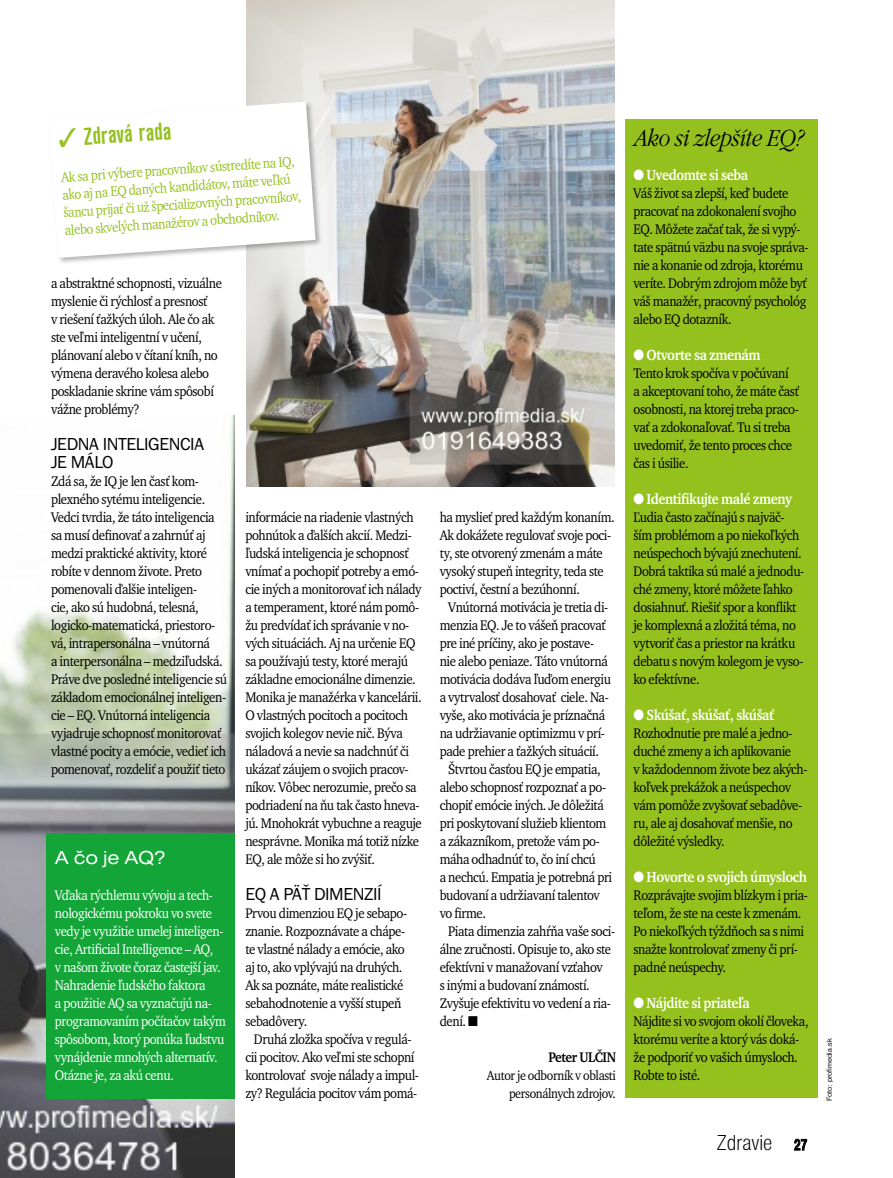
<style>
.page{position:relative;width:893px;height:1178px;background:#fff}
.page>*{position:absolute;margin:0;border:0;box-sizing:border-box;transform-origin:0 0}
.t1{font:25.5px "Nimbus San DCE Bol Con";color:#95c11f}
.t2{font:italic 300 24px "Garamond Itc TCE";letter-spacing:-.03em;color:#000;scale:.9 1}
.t3{font:22.5px "Nimbus San DCE Lig Con";color:#000}
.t4{font:expanded 19.5px "Nimbus San DCE";color:#fff}
.t5{font:18px/18px "Franklin Got Itc TCE Boo";letter-spacing:-.025em;color:#000}
.t6{font:700 15px "Charter Itc TCE";letter-spacing:-.03em;color:#fff;scale:.9 1}
.t7{font:14.25px/18px "Charter Itc TCE";letter-spacing:-.03em;color:#000;scale:.9 1}
.t8{font:14.25px/18px "Charter Itc TCE";letter-spacing:-.03em;color:#fff;scale:.9 1}
.t9{font:14.25px/17.7px "Charter Itc TCE";color:#95c11f;scale:.9 1}
.t10{font:700 14.25px "Charter Itc TCE";letter-spacing:-.03em;color:#000;scale:.9 1}
.t11{font:13.5px/18px "Charter Itc TCE";letter-spacing:-.03em;color:#000;text-align:right;scale:.9 1}
.t12{font:7.5px "Nimbus San DCE";color:#000;scale:1.05 1}
.s1{font-family:"Nimbus San DCE";font-weight:700;font-size:16.5px}
</style>
<div class="page">
<svg style="left:794px;top:1139px;width:13px;height:11px"></svg>
<img style="left:0;top:415px;width:235px;height:763px">
<div style="left:625px;top:120px;width:192px;height:978px;background:#95c11f"></div>
<img style="left:0;top:923px;width:32px;height:141px">
<div style="left:46px;top:833px;width:189px;height:265px;background:#13a538"></div>
<img style="left:247px;top:0;width:368px;height:486px">
<div style="left:47px;top:100px;width:276px;height:165px;background:#000;opacity:.3"></div>
<svg style="left:49px;top:102px;width:267px;height:156px"></svg>
<h1 class="t1" style="left:57px;top:125px;width:115px;rotate:-4deg">✓ Zdravá rada</h1>
<p class="t9" style="left:60px;top:168px;width:266px;rotate:-4deg">Ak sa pri výbere pracovníkov sústredíte na IQ, ako aj na EQ daných kandidátov, máte veľkú šancu prijať či už špecializovných pracovníkov, alebo skvelých manažérov a obchodníkov.</p>
<p class="t7" style="left:51px;top:274px;width:191px">a abstraktné schopnosti, vizuálne myslenie či rýchlosť a presnosť<br>v riešení ťažkých úloh. Ale čo ak ste veľmi inteligentní v učení, plánovaní alebo v čítaní kníh, no výmena deravého kolesa alebo poskladanie skrine vám spôsobí vážne problémy?</p>
<p class="t5" style="left:51px;top:435px;width:155px">JEDNA INTELIGENCIA<br>JE MÁLO</p>
<p class="t7" style="left:51px;top:472px;width:197px">Zdá sa, že IQ je len časť kom&shy;plexného sytému inteligencie.<br>Vedci tvrdia, že táto inteligencia sa musí definovať a zahrnúť aj medzi praktické aktivity, ktoré robíte v dennom živote. Preto pomenovali ďalšie inteligen-<br>cie, ako sú hudobná, telesná, logicko-matematická, priestoro&shy;vá, intrapersonálna – vnútorná<br>a interpersonálna – medziľudská.<br>Práve dve posledné inteligencie sú základom emocionálnej inteligen&shy;cie – EQ. Vnútorná inteligencia vyjadruje schopnosť monitorovať vlastné pocity a emócie, vedieť ich pomenovať, rozdeliť a použiť tieto</p>
<h3 class="t4" style="left:55px;top:847px;width:112px">A čo je AQ?</h3>
<p class="t8" style="left:55px;top:886px;width:192px">Vďaka rýchlemu vývoju a tech&shy;nologickému pokroku vo svete vedy je využitie umelej inteligen&shy;cie, Artificial Intelligence – AQ,<br>v našom živote čoraz častejší jav.<br>Nahradenie ľudského faktora<br>a použitie AQ sa vyznačujú na&shy;programovaním počítačov takým spôsobom, ktorý ponúka ľudstvu vynájdenie mnohých alternatív.<br>Otázne je, za akú cenu.</p>
<p class="t7" style="left:245px;top:508px;width:197px">informácie na riadenie vlastných pohnútok a ďalších akcií. Medzi&shy;ľudská inteligencia je schopnosť vnímať a pochopiť potreby a emó&shy;cie iných a monitorovať ich nálady a temperament, ktoré nám pomô&shy;žu predvídať ich správanie v no&shy;vých situáciách. Aj na určenie EQ sa používajú testy, ktoré merajú základne emocionálne dimenzie.<br>Monika je manažérka v kancelárii.<br>O vlastných pocitoch a pocitoch svojich kolegov nevie nič. Býva náladová a nevie sa nadchnúť či ukázať záujem o svojich pracov&shy;níkov. Vôbec nerozumie, prečo sa podriadení na ňu tak často hneva&shy;jú. Mnohokrát vybuchne a reaguje nesprávne. Monika má totiž nízke<br>EQ, ale môže si ho zvýšiť.</p>
<p class="t5" style="left:245px;top:885px;width:138px">EQ A PÄŤ DIMENZIÍ</p>
<p class="t7" style="left:245px;top:904px;width:181px">Prvou dimenziou EQ je sebapo-</p>
<p class="t7" style="left:245px;top:922px;width:179px">znanie. Rozpoznávate a chápe-</p>
<p class="t7" style="left:245px;top:940px;width:179px">te vlastné nálady a emócie, ako</p>
<p class="t7" style="left:245px;top:958px;width:176px">aj to, ako vplývajú na druhých.</p>
<p class="t7" style="left:245px;top:976px;width:177px">Ak sa poznáte, máte realistické</p>
<p class="t7" style="left:245px;top:994px;width:175px">sebahodnotenie a vyšší stupeň</p>
<p class="t7" style="left:245px;top:1012px;width:70px">sebadôvery.</p>
<p class="t7" style="left:254px;top:1030px;width:177px">Druhá zložka spočíva v regulá-</p>
<p class="t7" style="left:245px;top:1048px;width:190px">cii pocitov. Ako veľmi ste schopní</p>
<p class="t7" style="left:245px;top:1066px;width:194px">kontrolovať svoje nálady a impul-</p>
<p class="t7" style="left:245px;top:1084px;width:193px">zy? Regulácia pocitov vám pomá-</p>
<p class="t7" style="left:440px;top:508px;width:196px">ha myslieť pred každým konaním.</p>
<p class="t7" style="left:440px;top:526px;width:192px">Ak dokážete regulovať svoje poci-</p>
<p class="t7" style="left:440px;top:544px;width:183px">ty, ste otvorený zmenám a máte</p>
<p class="t7" style="left:440px;top:562px;width:184px">vysoký stupeň integrity, teda ste</p>
<p class="t7" style="left:440px;top:580px;width:157px">poctiví, čestní a bezúhonní.</p>
<p class="t7" style="left:448px;top:598px;width:179px">Vnútorná motivácia je tretia di-</p>
<p class="t7" style="left:440px;top:616px;width:186px">menzia EQ. Je to vášeň pracovať</p>
<p class="t7" style="left:440px;top:634px;width:173px">pre iné príčiny, ako je postave-</p>
<p class="t7" style="left:440px;top:652px;width:188px">nie alebo peniaze. Táto vnútorná</p>
<p class="t7" style="left:440px;top:670px;width:192px">motivácia dodáva ľuďom energiu</p>
<p class="t7" style="left:440px;top:688px;width:189px">a vytrvalosť dosahovať ciele. Na-</p>
<p class="t7" style="left:440px;top:706px;width:185px">vyše, ako motivácia je príznačná</p>
<p class="t7" style="left:440px;top:724px;width:185px">na udržiavanie optimizmu v prí-</p>
<p class="t7" style="left:440px;top:742px;width:179px">pade prehier a ťažkých situácií.</p>
<p class="t7" style="left:448px;top:760px;width:171px">Štvrtou časťou EQ je empatia,</p>
<p class="t7" style="left:440px;top:778px;width:186px">alebo schopnosť rozpoznať a po-</p>
<p class="t7" style="left:440px;top:796px;width:184px">chopiť emócie iných. Je dôležitá</p>
<p class="t7" style="left:440px;top:814px;width:187px">pri poskytovaní služieb klientom</p>
<p class="t7" style="left:440px;top:832px;width:180px">a zákazníkom, pretože vám po-</p>
<p class="t7" style="left:440px;top:850px;width:175px">máha odhadnúť to, čo iní chcú</p>
<p class="t7" style="left:440px;top:868px;width:193px">a nechcú. Empatia je potrebná pri</p>
<p class="t7" style="left:440px;top:886px;width:179px">budovaní a udržiavaní talentov</p>
<p class="t7" style="left:440px;top:904px;width:53px">vo firme.</p>
<p class="t7" style="left:448px;top:922px;width:187px">Piata dimenzia zahŕňa vaše soci-</p>
<p class="t7" style="left:440px;top:940px;width:192px">álne zručnosti. Opisuje to, ako ste</p>
<p class="t7" style="left:440px;top:958px;width:183px">efektívni v manažovaní vzťahov</p>
<p class="t7" style="left:440px;top:976px;width:168px">s inými a budovaní známostí.</p>
<p class="t7" style="left:440px;top:994px;width:192px">Zvyšuje efektivitu vo vedení a ria-</p>
<p class="t7" style="left:440px;top:1012px;width:44px">dení. ■</p>
<p class="t10" style="left:549px;top:1048px;width:76px">Peter ULČIN</p>
<p class="t11" style="left:487px;top:1066px;width:145px">Autor je odborník v oblasti personálnych zdrojov.</p>
<h2 class="t2" style="left:633px;top:125px;width:191px">Ako si zlepšíte EQ?</h2>
<p class="t6" style="left:633px;top:166px;width:129px">● Uvedomte si seba</p>
<p class="t7" style="left:633px;top:184px;width:196px">Váš život sa zlepší, keď budete pracovať na zdokonalení svojho<br>EQ. Môžete začať tak, že si vypý&shy;tate spätnú väzbu na svoje správa&shy;nie a konanie od zdroja, ktorému veríte. Dobrým zdrojom môže byť váš manažér, pracovný psychológ alebo EQ dotazník.</p>
<p class="t6" style="left:633px;top:346px;width:143px">● Otvorte sa zmenám</p>
<p class="t7" style="left:633px;top:364px;width:186px">Tento krok spočíva v počúvaní<br>a akceptovaní toho, že máte časť osobnosti, na ktorej treba praco&shy;vať a zdokonaľovať. Tu si treba uvedomiť, že tento proces chce čas i úsilie.</p>
<p class="t6" style="left:633px;top:490px;width:178px">● Identifikujte malé zmeny</p>
<p class="t7" style="left:633px;top:508px;width:191px">Ľudia často začínajú s najväč&shy;ším problémom a po niekoľkých neúspechoch bývajú znechutení.<br>Dobrá taktika sú malé a jednodu&shy;ché zmeny, ktoré môžete ľahko dosiahnuť. Riešiť spor a konflikt je komplexná a zložitá téma, no vytvoriť čas a priestor na krátku debatu s novým kolegom je vyso&shy;ko efektívne.</p>
<p class="t6" style="left:633px;top:706px;width:158px">● Skúšať, skúšať, skúšať</p>
<p class="t7" style="left:633px;top:724px;width:195px">Rozhodnutie pre malé a jedno&shy;duché zmeny a ich aplikovanie<br>v každodennom živote bez akých&shy;koľvek prekážok a neúspechov vám pomôže zvyšovať sebadôve&shy;ru, ale aj dosahovať menšie, no dôležité výsledky.</p>
<p class="t6" style="left:633px;top:868px;width:194px">● Hovorte o svojich úmysloch</p>
<p class="t7" style="left:633px;top:886px;width:195px">Rozprávajte svojim blízkym i pria&shy;teľom, že ste na ceste k zmenám.<br>Po niekoľkých týždňoch sa s nimi snažte kontrolovať zmeny či prí&shy;padné neúspechy.</p>
<p class="t6" style="left:633px;top:994px;width:131px">● Nájdite si priateľa</p>
<p class="t7" style="left:633px;top:1012px;width:196px">Nájdite si vo svojom okolí človeka, ktorému veríte a ktorý vás doká&shy;že podporiť vo vašich úmysloch.<br>Robte to isté.</p>
<h3 class="t3" style="left:717px;top:1130px;width:92px">Zdravie <span class="s1">27</span></h3>
<p class="t12" style="left:825px;top:1101px;width:61px;rotate:-90deg">Foto: profimedia.sk</p>
</div>
